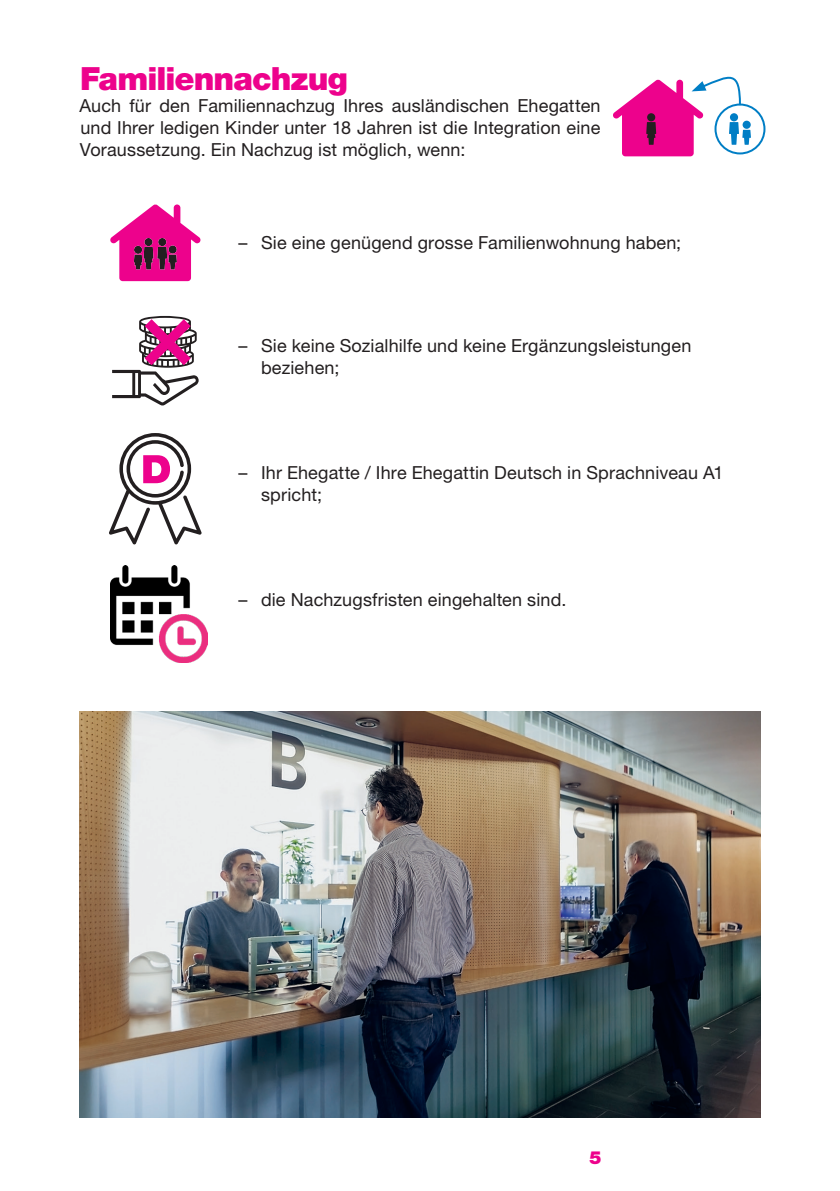
<style>
.page{position:relative;width:840px;height:1191px;background:#fff}
.page>*{position:absolute;margin:0;border:0;box-sizing:border-box;transform-origin:0 0}
._16_13_Headline{font:900 32px "Helvetica Neue LT Std";letter-spacing:-.03em;color:#ed028c}
._9_11_GrundText__blo{font:18px/22px "Helvetica Neue LT Std";letter-spacing:.01em;color:#231f20}
.t1{font:900 18px "Helvetica Neue LT Std";color:#ed028c}
</style>
<div class="page">
<img style="left:79px;top:711px;width:680px;height:406px">
<svg style="left:109px;top:433px;width:92px;height:111px"></svg>
<svg style="left:112px;top:316px;width:86px;height:89px"></svg>
<svg style="left:110px;top:204px;width:91px;height:77px"></svg>
<svg style="left:613px;top:76px;width:137px;height:80px"></svg>
<div style="left:714px;top:104px;width:51px;height:50px;border:2px solid #007ec5;border-radius:50%"></div>
<img style="left:111px;top:566px;width:96px;height:96px">
<p class="_16_13_Headline" style="left:80px;top:60px;width:269px">Familiennachzug</p>
<p class="_9_11_GrundText__blo" style="left:79px;top:95px;width:522px;text-align:justify">Auch für den Familiennachzug Ihres ausländischen Ehegatten und Ihrer ledigen Kinder unter 18 Jahren ist die Integration eine Voraussetzung. Ein Nachzug ist möglich, wenn:</p>
<p class="_9_11_GrundText__blo" style="left:238px;top:231px;width:444px">– Sie eine genügend grosse Familienwohnung haben;</p>
<p class="_9_11_GrundText__blo" style="left:261px;top:335px;width:431px;text-indent:-23px">– Sie keine Sozialhilfe und keine Ergänzungsleistungen beziehen;</p>
<p class="_9_11_GrundText__blo" style="left:261px;top:461px;width:463px;text-indent:-23px">– Ihr Ehegatte / Ihre Ehegattin Deutsch in Sprachniveau A1 spricht;</p>
<p class="_9_11_GrundText__blo" style="left:238px;top:588px;width:329px">– die Nachzugsfristen eingehalten sind.</p>
<p class="t1" style="left:589px;top:1147px;width:14px">5</p>
</div>
